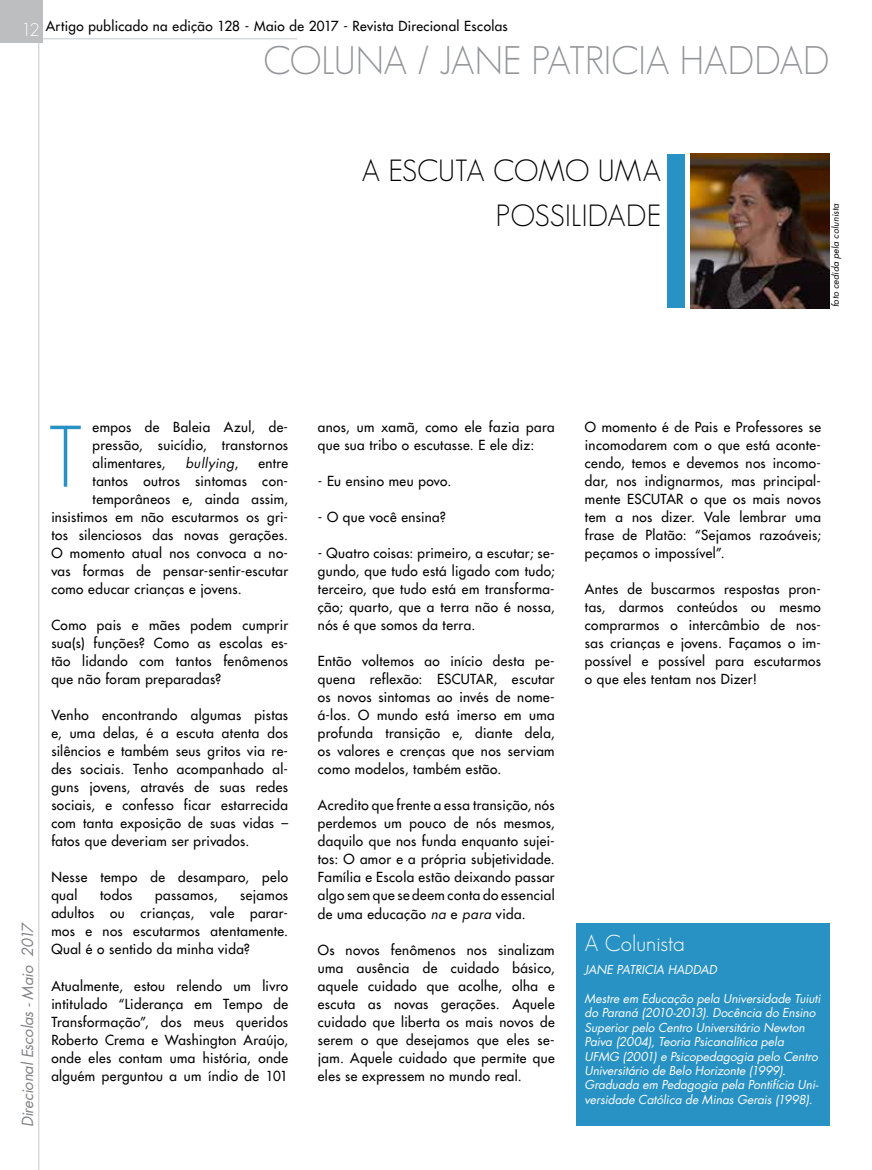
<style>
.page{position:relative;width:872px;height:1170px;background:#fff}
.page>*{position:absolute;margin:0;border:0;box-sizing:border-box;transform-origin:0 0}
.t1{font:300 85.5px "Geosans";color:#2992c4}
.t2{font:300 39px "Geosans";letter-spacing:-.01em;color:#939598}
.t3{font:300 30px/45px "Geosans";letter-spacing:-.005em;color:#000}
.t4{font:300 22.5px "Geosans";color:#fff}
.t5{font:italic 15px "Futura LT";letter-spacing:-.01em;color:#808285}
.t6{font:13.5px/18px "Futura LT";letter-spacing:.03em;color:#000;text-align:justify}
.t7{font:italic 13.5px "Futura LT";letter-spacing:.035em;color:#000}
.t8{font:italic 12px/14.4px "Futura LT";letter-spacing:-.005em;color:#fff}
.t9{font:italic 9px "Futura LT";letter-spacing:.015em;color:#000}
.s1{font-family:"Geosans";font-weight:300;font-size:18px;color:#fff}
.s2{font-style:normal}
.s3{font-style:italic}
</style>
<div class="page">
<hr style="left:40px;top:38px;width:257px;height:1px;background:#c9ced1">
<hr style="left:38px;top:0;width:1px;height:1169px;background:#c9ced1">
<div style="left:0;top:0;width:43px;height:43px;background:#bcbec0"></div>
<div style="left:576px;top:923px;width:254px;height:202px;background:#2992c4"></div>
<div style="left:667px;top:155px;width:17px;height:153px;background:#2992c4"></div>
<img style="left:690px;top:154px;width:139px;height:154px">
<p class="t6" style="left:21px;top:16px;width:488px"><span class="s1">12</span> Artigo publicado na edição 128 - Maio de 2017 - Revista Direcional Escolas</p>
<h2 class="t2" style="left:263px;top:38px;width:568px">COLUNA / JAN E PATRICIA HADDAD</h2>
<h3 class="t3" style="left:496px;top:148px;width:167px;text-indent:-134px">A ESCUTA COMO UMA<br>POSSI LIDADE</h3>
<p class="t9" style="left:830px;top:307px;width:105px;rotate:-90deg">foto cedida pela colunista</p>
<p class="t5" style="left:18px;top:1127px;width:207px;rotate:-90deg">Direcional Escolas - Maio 2017</p>
<p class="t6" style="left:93px;top:418px;width:197px">empos de Baleia Azul, de&shy;pressão, suicídio, transtornos alimentares,</p>
<h1 class="t1" style="left:46px;top:409px;width:39px">T</h1>
<p class="t7" style="left:185px;top:454px;width:54px">bullying<span class="s2">,</span></p>
<p class="t6" style="left:258px;top:454px;width:31px">entre</p>
<p class="t6" style="left:93px;top:472px;width:197px">tantos outros sintomas con-</p>
<p class="t6" style="left:93px;top:490px;width:197px">temporâneos e, ainda assim,</p>
<p class="t6" style="left:51px;top:508px;width:238px">insistimos em não escutarmos os gri-</p>
<p class="t6" style="left:51px;top:526px;width:238px">tos silenciosos das novas gerações.</p>
<p class="t6" style="left:51px;top:544px;width:238px">O momento atual nos convoca a no-</p>
<p class="t6" style="left:51px;top:562px;width:238px">vas formas de pensar-sentir-escutar</p>
<p class="t6" style="left:51px;top:580px;width:192px">como educar crianças e jovens.</p>
<p class="t6" style="left:51px;top:616px;width:238px">Como pais e mães podem cumprir sua(s) funções? Como as escolas es&shy;tão lidando com tantos fenômenos que não foram preparadas?</p>
<p class="t6" style="left:51px;top:706px;width:238px">Venho encontrando algumas pistas e, uma delas, é a escuta atenta dos silêncios e também seus gritos via re&shy;des sociais. Tenho acompanhado al&shy;guns jovens, através de suas redes sociais, e confesso ficar estarrecida com tanta exposição de suas vidas – fatos que deveriam ser privados.</p>
<p class="t6" style="left:51px;top:868px;width:238px">Nesse tempo de desamparo, pelo qual</p>
<p class="t6" style="left:100px;top:886px;width:34px">todos</p>
<p class="t6" style="left:155px;top:886px;width:64px">passamos,</p>
<p class="t6" style="left:51px;top:886px;width:238px;text-indent:189px">sejamos adultos ou crianças, vale parar&shy;mos e nos escutarmos atentamente.<br>Qual é o sentido da minha vida?</p>
<p class="t6" style="left:51px;top:976px;width:238px">Atualmente, estou relendo um livro intitulado “Liderança em Tempo de Transformação”, dos meus queridos Roberto Crema e Washington Araújo, onde eles contam uma história, onde alguém perguntou a um índio de 101</p>
<p class="t6" style="left:318px;top:418px;width:238px">anos, um xamã, como ele fazia para que sua tribo o escutasse. E ele diz:</p>
<p class="t6" style="left:318px;top:472px;width:135px">- Eu ensino meu povo.</p>
<p class="t6" style="left:318px;top:508px;width:130px">- O que você ensina?</p>
<p class="t6" style="left:318px;top:544px;width:238px">- Quatro coisas: primeiro, a escutar; se&shy;gundo, que tudo está ligado com tudo; terceiro, que tudo está em transforma&shy;ção; quarto, que a terra não é nossa, nós é que somos da terra.</p>
<p class="t6" style="left:318px;top:652px;width:238px">Então voltemos ao início desta pe&shy;quena reflexão: ESCUTAR, escutar os novos sintomas ao invés de nome&shy;á-los. O mundo está imerso em uma profunda transição e, diante dela, os valores e crenças que nos serviam como modelos, também estão.</p>
<p class="t6" style="left:318px;top:796px;width:238px">Acredito que frente a essa transição, nós perdemos um pouco de nós mesmos, daquilo que nos funda enquanto sujei&shy;tos: O amor e a própria subjetividade.<br>Família e Escola estão deixando passar algo sem que se deem conta do essencial de uma educação <span class="s3">na</span> e <span class="s3">para</span> vida.</p>
<p class="t6" style="left:318px;top:940px;width:238px">Os novos fenômenos nos sinalizam uma ausência de cuidado básico, aquele cuidado que acolhe, olha e escuta as novas gerações. Aquele cuidado que liberta os mais novos de serem o que desejamos que eles se&shy;jam. Aquele cuidado que permite que eles se expressem no mundo real.</p>
<p class="t6" style="left:585px;top:418px;width:237px">O momento é de Pais e Professores se incomodarem com o que está aconte&shy;cendo, temos e devemos nos incomo&shy;dar, nos indignarmos, mas principal&shy;mente ESCUTAR o que os mais novos tem a nos dizer. Vale lembrar uma frase de Platão: “Sejamos razoáveis; peçamos o impossível”.</p>
<p class="t6" style="left:585px;top:580px;width:237px">Antes de buscarmos respostas pron&shy;tas, darmos conteúdos ou mesmo comprarmos o intercâmbio de nos&shy;sas crianças e jovens. Façamos o im&shy;possível e possível para escutarmos o que eles tentam nos Dizer!</p>
<h3 class="t4" style="left:584px;top:930px;width:102px">A COLUNISTA</h3>
<p class="t8" style="left:584px;top:962px;width:134px">JANE PATRICIA HADDAD</p>
<p class="t8" style="left:584px;top:991px;width:237px">Mestre em Educação pela Universidade Tuiuti do Paraná (2010-2013). Docência do Ensino Superior pelo Centro Universitário Newton Paiva (2004), Teoria Psicanalítica pela UFMG (2001) e Psicopedagogia pelo Centro Universitário de Belo Horizonte (1999).<br>Graduada em Pedagogia pela Pontifícia Uni&shy;versidade Católica de Minas Gerais (1998).</p>
</div>
